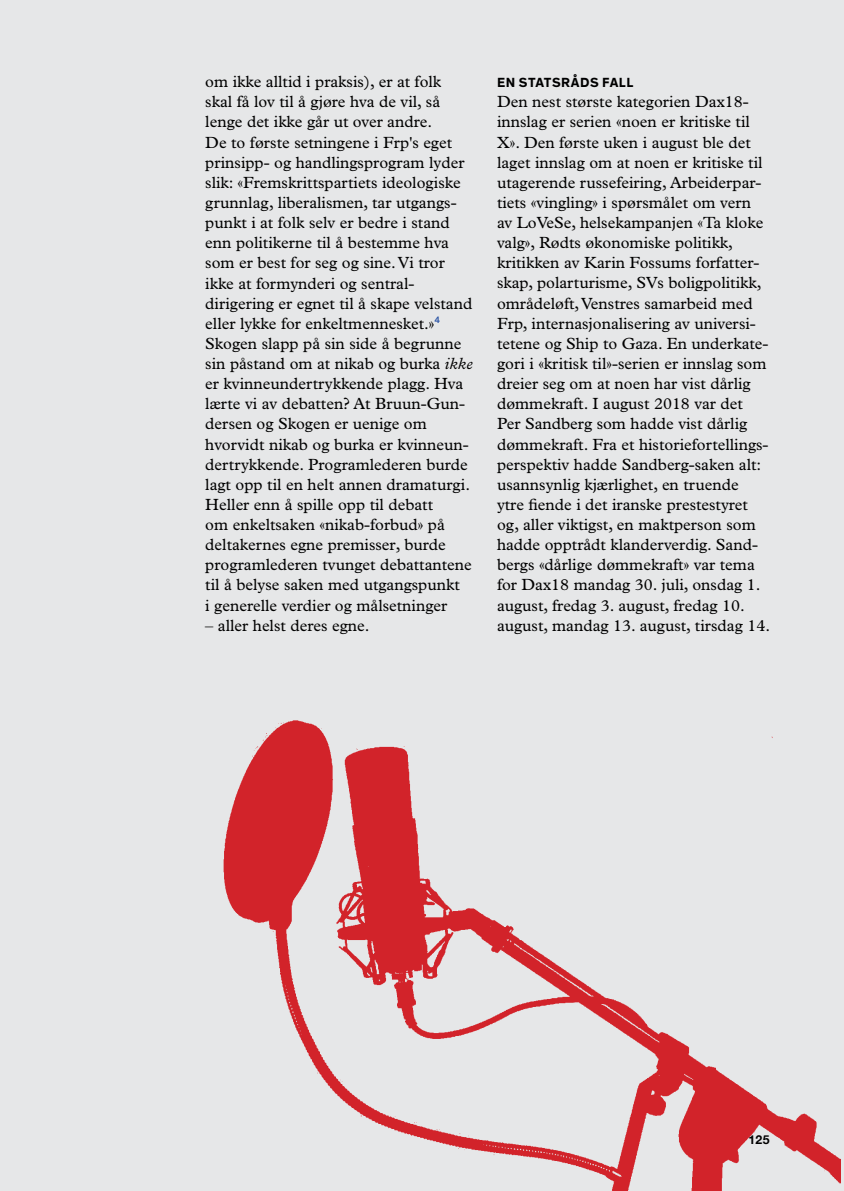
<style>
.page{position:relative;width:844px;height:1191px;background:#fff}
.page>*{position:absolute;margin:0;border:0;box-sizing:border-box;transform-origin:0 0}
.t1{font:16.28px/20.1px "Plantin";color:#000}
.t2{font:700 13.47px "Theinhardt";letter-spacing:.04em;color:#000}
.t3{font:700 12.25px "Helvetica Neue";color:#000}
.s1{font-style:italic}
</style>
<div class="page">
<div style="left:0;top:0;width:843px;height:1191px;background:#e6e7e8"></div>
<img style="left:223px;top:720px;width:617px;height:471px">
<p class="t1" style="left:205px;top:71px;width:269px">om ikke alltid i praksis), er at folk<br>skal få lov til å gjøre hva de vil, så lenge det ikke går ut over andre.<br>De to første setningene i Frp's eget prinsipp- og handlingsprogram lyder slik: «Fremskrittspartiets ideologiske grunnlag, liberalismen, tar utgangs&shy;punkt i at folk selv er bedre i stand enn politikerne til å bestemme hva som er best for seg og sine. Vi tror ikke at formynderi og sentral&shy;dirigering er egnet til å skape velstand eller lykke for enkeltmennesket.»<sup>4<br></sup>Skogen slapp på sin side å begrunne sin påstand om at nikab og burka <span class="s1">ikke </span>er kvinneundertrykkende plagg. Hva lærte vi av debatten? At Bruun-Gun&shy;dersen og Skogen er uenige om hvorvidt nikab og burka er kvinneun&shy;dertrykkende. Programlederen burde lagt opp til en helt annen dramaturgi.<br>Heller enn å spille opp til debatt<br>om enkeltsaken «nikab-forbud» på deltakernes egne premisser, burde programlederen tvunget debattantene til å belyse saken med utgangspunkt<br>i generelle verdier og målsetninger</p>
<p class="t1" style="left:205px;top:615px;width:166px">– aller helst deres egne.</p>
<p class="t2" style="left:497px;top:74px;width:138px">EN STATSRÅDS FALL</p>
<p class="t1" style="left:497px;top:92px;width:274px">Den nest største kategorien Dax18- innslag er serien «noen er kritiske til X». Den første uken i august ble det laget innslag om at noen er kritiske til utagerende russefeiring, Arbeiderpar&shy;tiets «vingling» i spørsmålet om vern av LoVeSe, helsekampanjen «Ta kloke valg», Rødts økonomiske politikk, kritikken av Karin Fossums forfatter&shy;skap, polarturisme, SVs boligpolitikk, områdeløft, Venstres samarbeid med Frp, internasjonalisering av universi&shy;tetene og Ship to Gaza. En underkate&shy;gori i «kritisk til»-serien er innslag som dreier seg om at noen har vist dårlig dømmekraft. I august 2018 var det Per Sandberg som hadde vist dårlig dømmekraft. Fra et historiefortellings&shy;perspektiv hadde Sandberg-saken alt: usannsynlig kjærlighet, en truende<br>ytre fiende i det iranske prestestyret og, aller viktigst, en maktperson som hadde opptrådt klanderverdig. Sand&shy;bergs «dårlige dømmekraft» var tema for Dax18 mandag 30. juli, onsdag 1. august, fredag 3. august, fredag 10. august, mandag 13. august, tirsdag 14.</p>
<p class="t3" style="left:748px;top:1129px;width:23px">125</p>
</div>
